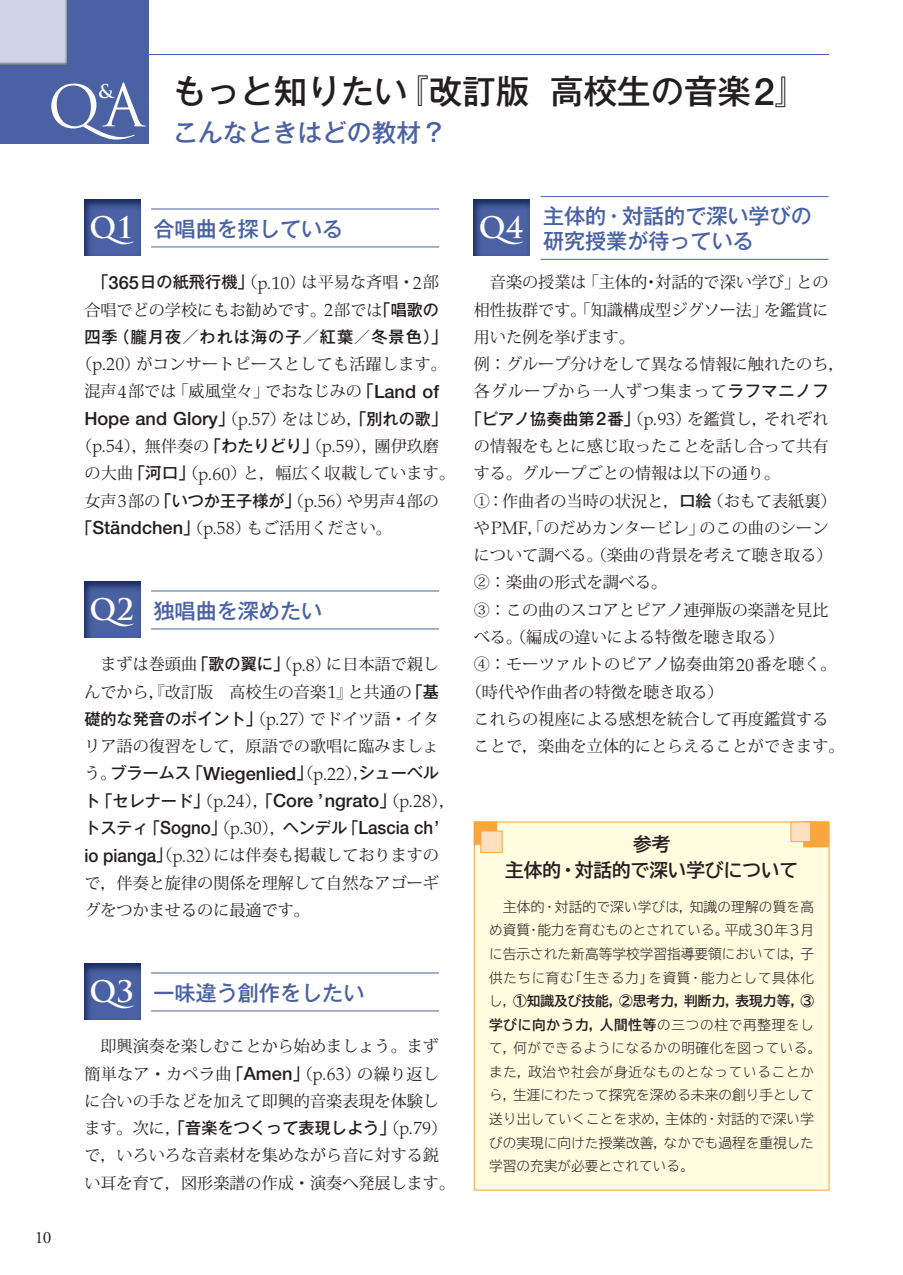
<style>
.page{position:relative;width:903px;height:1275px;background:#fff}
.page>*{position:absolute;margin:0;border:0;box-sizing:border-box;transform-origin:0 0}
.t1{font:57.4px "Trajan Pro";color:#fff}
.t2{font:500 33.43px "Gothic MB101 Pro";color:#231f20}
.t3{font:700 29.05px "Trajan Pro";color:#fff}
.t4{font:500 24.85px "Gothic MB101 Pro";color:#4a62a4}
.t5{font:500 21px/24.8px "Gothic MB101 Pro";color:#4a62a4}
.t6{font:700 18.55px/26.1px "TBUD Go Std";color:#231f20;text-align:center}
.t7{font:700 18.55px "Trajan Pro";color:#fff}
.t8{font:500 18.2px/27.3px "Helvetica Neue LT Std";color:#231f20}
.t9{font:17.32px "Adobe Garamond Pro";color:#231f20}
.t10{font:16.1px/27.3px "Koz Min Pro";color:#231f20;text-align:center}
.t11{font:500 16.1px "Gothic MB101 Pro";letter-spacing:.005em;color:#231f20}
.t12{font:500 16.1px "Gothic MB101 Pro";letter-spacing:.065em;color:#231f20}
.t13{font:16.1px "Koz Min Pro";letter-spacing:.05em;color:#231f20}
.t14{font:300 13.65px/23.6px "TBUD Go Std Super";letter-spacing:.015em;color:#231f20;text-align:justify}
.t15{font:700 13.65px/23.6px "TBUD Go Std";letter-spacing:.005em;color:#231f20}
.s1{font-family:"Helvetica Neue LT Std";font-size:37.8px}
.s2{font-family:"Trajan Pro";font-weight:700;font-size:29.05px;color:#fff}
.s3{font-family:"Gothic MB101 Pro";font-weight:500}
.s4{font-family:"Helvetica Neue LT Std";font-weight:500;font-size:18.2px}
.s5{font-family:"Palatino LT Std";font-weight:300;font-size:17.85px}
.s6{font-family:"Gothic MB101 Pro";font-size:16.1px}
.s7{font-family:"Koz Min Pro";font-weight:400;font-size:16.1px}
.s8{font-family:"Koz Min Pro";font-weight:400}
.s9{font-family:"Helvetica Neue LT Std";font-size:18.2px}
.s10{font-family:"TBUD Go Std Super";font-weight:300}
</style>
<div class="page">
<div style="left:474px;top:821px;width:355px;height:370px;background:#fffce0"></div>
<hr style="left:0;top:55px;width:828px;height:1px;background:#4a62a4">
<div style="left:0;top:0;width:148px;height:143px;background:#4a62a4"></div>
<img style="left:0;top:0;width:67px;height:65px">
<img style="left:84px;top:200px;width:56px;height:55px">
<hr style="left:151px;top:209px;width:288px;height:1px;background:#4a62a4">
<hr style="left:151px;top:247px;width:288px;height:1px;background:#4a62a4">
<img style="left:84px;top:582px;width:56px;height:55px">
<hr style="left:151px;top:591px;width:288px;height:1px;background:#4a62a4">
<hr style="left:151px;top:629px;width:288px;height:1px;background:#4a62a4">
<img style="left:84px;top:964px;width:56px;height:55px">
<hr style="left:151px;top:973px;width:288px;height:1px;background:#4a62a4">
<hr style="left:151px;top:1010px;width:288px;height:1px;background:#4a62a4">
<img style="left:474px;top:200px;width:56px;height:55px">
<hr style="left:540px;top:196px;width:288px;height:1px;background:#4a62a4">
<hr style="left:540px;top:259px;width:288px;height:1px;background:#4a62a4">
<div style="left:474px;top:821px;width:23px;height:24px;background:#faa63f;border:1px solid #faa63f"></div>
<div style="left:803px;top:821px;width:26px;height:26px;background:#faa63f;border:1px solid #faa63f"></div>
<div style="left:480px;top:831px;width:23px;height:22px;background:#fee0be;border:1px solid #faa63f"></div>
<div style="left:790px;top:821px;width:21px;height:21px;background:#fee0be;border:1px solid #faa63f"></div>
<h1 class="t1" style="left:48px;top:70px;width:98px">QA</h1>
<p class="t7" style="left:98px;top:80px;width:17px">&amp;</p>
<h2 class="t2" style="left:173px;top:63px;width:636px">もっと知りたい『改訂版 高校生の音楽<span class="s1">2</span>』</h2>
<h3 class="t4" style="left:173px;top:112px;width:274px">こんなときはどの教材？</h3>
<p class="t9" style="left:35px;top:1227px;width:18px">10</p>
<h3 class="t5" style="left:89px;top:214px;width:255px"><span class="s2">Q1</span> 合唱曲を探している</h3>
<p class="t10" style="left:84px;top:268px;width:356px"><span class="s3">「</span><span class="s4">365</span><span class="s3">日の紙飛行機」</span>（<span class="s5">p.10</span>）は平易な斉唱・<span class="s5">2</span>部合唱でどの学校にもお勧めです。<span class="s5">2</span>部では<span class="s3">「唱歌の</span></p>
<p class="t12" style="left:84px;top:323px;width:364px">四季（朧月夜／われは海の子／紅葉／冬景色）」</p>
<p class="t10" style="left:76px;top:350px;width:372px">（<span class="s5">p.20</span>）がコンサートピースとしても活躍します。混声<span class="s5">4</span>部では「威風堂々」でおなじみの<span class="s3">「</span><span class="s4">Land of</span></p>
<p class="t8" style="left:84px;top:405px;width:364px">Hope and Glory<span class="s6">」</span><span class="s7">（</span><span class="s5">p.57</span><span class="s7">）をはじめ，</span><span class="s6">「別れの歌」</span></p>
<p class="t10" style="left:76px;top:432px;width:364px">（<span class="s5">p.54</span>），無伴奏の<span class="s3">「わたりどり」</span>（<span class="s5">p.59</span>），團伊玖磨</p>
<p class="t10" style="left:84px;top:459px;width:372px">の大曲<span class="s3">「河口」</span>（<span class="s5">p.60</span>）と，幅広く収載しています。</p>
<p class="t10" style="left:84px;top:486px;width:356px">女声<span class="s5">3</span>部の<span class="s3">「いつか王子様が」</span>（<span class="s5">p.56</span>）や男声<span class="s5">4</span>部の</p>
<p class="t10" style="left:76px;top:514px;width:317px"><span class="s3">「</span><span class="s4">Ständchen</span><span class="s3">」</span>（<span class="s5">p.58</span>）もご活用ください。</p>
<h3 class="t5" style="left:89px;top:596px;width:234px"><span class="s2">Q2</span> 独唱曲を深めたい</h3>
<p class="t10" style="left:84px;top:650px;width:356px;text-align:left">　まずは巻頭曲<span class="s3">「歌の翼に」</span>（<span class="s5">p.8</span>）に日本語で親しんでから，『改訂版　高校生の音楽<span class="s5">1</span>』と共通の<span class="s3">「基</span></p>
<p class="t11" style="left:84px;top:705px;width:356px">礎的な発音のポイント」<span class="s8">（</span><span class="s5">p.27</span><span class="s8">）でドイツ語・イタ</span></p>
<p class="t10" style="left:84px;top:732px;width:356px">リア語の復習をして，原語での歌唱に臨みましょ</p>
<p class="t11" style="left:84px;top:760px;width:356px"><span class="s8">う。</span>ブラームス「<span class="s9">Wiegenlied</span>」<span class="s8">（</span><span class="s5">p.22</span><span class="s8">），</span>シューベル</p>
<p class="t8" style="left:84px;top:787px;width:372px"><span class="s6">ト「セレナード」</span><span class="s7">（</span><span class="s5">p.24</span><span class="s7">），</span><span class="s6">「</span>Core ’ngrato<span class="s6">」</span><span class="s7">（</span><span class="s5">p.28</span><span class="s7">），</span><span class="s6">トスティ「</span>Sogno<span class="s6">」</span><span class="s7">（</span><span class="s5">p.30</span><span class="s7">），</span><span class="s6">ヘンデル「</span>Lascia ch’</p>
<p class="t10" style="left:84px;top:841px;width:356px;text-align:justify"><span class="s4">io pianga</span><span class="s3">」</span>（<span class="s5">p.32</span>）には伴奏も掲載しておりますので，伴奏と旋律の関係を理解して自然なアゴーギグをつかませるのに最適です。</p>
<h3 class="t5" style="left:89px;top:978px;width:277px"><span class="s2">Q3</span> 一味違う創作をしたい</h3>
<p class="t10" style="left:84px;top:1032px;width:356px;text-align:justify">　即興演奏を楽しむことから始めましょう。まず簡単なア・カペラ曲<span class="s3">「</span><span class="s4">Amen</span><span class="s3">」</span>（<span class="s5">p.63</span>）の繰り返しに合いの手などを加えて即興的音楽表現を体験し</p>
<p class="t11" style="left:84px;top:1115px;width:364px"><span class="s8">ます。次に，</span>「音楽をつくって表現しよう」<span class="s8">（</span><span class="s5">p.79</span><span class="s8">）</span></p>
<p class="t10" style="left:84px;top:1141px;width:372px;text-align:left">で，いろいろな音素材を集めながら音に対する鋭い耳を育て，図形楽譜の作成・演奏へ発展します。</p>
<h3 class="t3" style="left:479px;top:210px;width:46px">Q4</h3>
<h3 class="t5" style="left:543px;top:201px;width:270px">主体的・対話的で深い学びの研究授業が待っている</h3>
<p class="t10" style="left:474px;top:268px;width:356px">　音楽の授業は「主体的・対話的で深い学び」との</p>
<p class="t10" style="left:474px;top:295px;width:356px">相性抜群です。「知識構成型ジグソー法」を鑑賞に</p>
<p class="t10" style="left:474px;top:323px;width:163px">用いた例を挙げます。</p>
<p class="t10" style="left:474px;top:350px;width:372px">例：グループ分けをして異なる情報に触れたのち，</p>
<p class="t13" style="left:474px;top:380px;width:356px">各グループから一人ずつ集まって<span class="s3">ラフマニノフ</span></p>
<p class="t10" style="left:466px;top:405px;width:364px"><span class="s3">「ピアノ協奏曲第</span><span class="s4">2</span><span class="s3">番」</span>（<span class="s5">p.93</span>）を鑑賞し，それぞれ</p>
<p class="t10" style="left:474px;top:432px;width:356px">の情報をもとに感じ取ったことを話し合って共有</p>
<p class="t10" style="left:474px;top:459px;width:308px">する。グループごとの情報は以下の通り。</p>
<p class="t10" style="left:474px;top:486px;width:364px">①：作曲者の当時の状況と，<span class="s3">口絵</span>（おもて表紙裏）</p>
<p class="t10" style="left:474px;top:514px;width:356px">や<span class="s5">PMF</span>，「のだめカンタービレ」のこの曲のシーン</p>
<p class="t10" style="left:474px;top:541px;width:360px">について調べる。（楽曲の背景を考えて聴き取る）</p>
<p class="t10" style="left:474px;top:568px;width:195px">②：楽曲の形式を調べる。</p>
<p class="t10" style="left:474px;top:596px;width:356px">③：この曲のスコアとピアノ連弾版の楽譜を見比</p>
<p class="t10" style="left:474px;top:623px;width:312px">べる。（編成の違いによる特徴を聴き取る）</p>
<p class="t10" style="left:474px;top:650px;width:364px">④：モーツァルトのピアノ協奏曲第<span class="s5">20</span>番を聴く。</p>
<p class="t10" style="left:466px;top:677px;width:259px">（時代や作曲者の特徴を聴き取る）</p>
<p class="t10" style="left:474px;top:705px;width:356px">これらの視座による感想を統合して再度鑑賞する</p>
<p class="t10" style="left:474px;top:732px;width:372px">ことで，楽曲を立体的にとらえることができます。</p>
<p class="t6" style="left:505px;top:831px;width:294px">参考<br>主体的・対話的で深い学びについて</p>
<p class="t14" style="left:489px;top:894px;width:326px">　主体的・対話的で深い学びは，知識の理解の質を高め資質・能力を育むものとされている。平成30年3月に告示された新高等学校学習指導要領においては，子供たちに育む「生きる力」を資質・能力として具体化</p>
<p class="t15" style="left:489px;top:989px;width:326px"><span class="s10">し，</span>①知識及び技能，②思考力，判断力，表現力等，③学びに向かう力，人間性等<span class="s10">の三つの柱で再整理をし</span></p>
<p class="t14" style="left:489px;top:1036px;width:333px;text-align:left">て，何ができるようになるかの明確化を図っている。また，政治や社会が身近なものとなっていることから，生涯にわたって探究を深める未来の創り手として送り出していくことを求め，主体的・対話的で深い学びの実現に向けた授業改善，なかでも過程を重視した学習の充実が必要とされている。</p>
</div>
